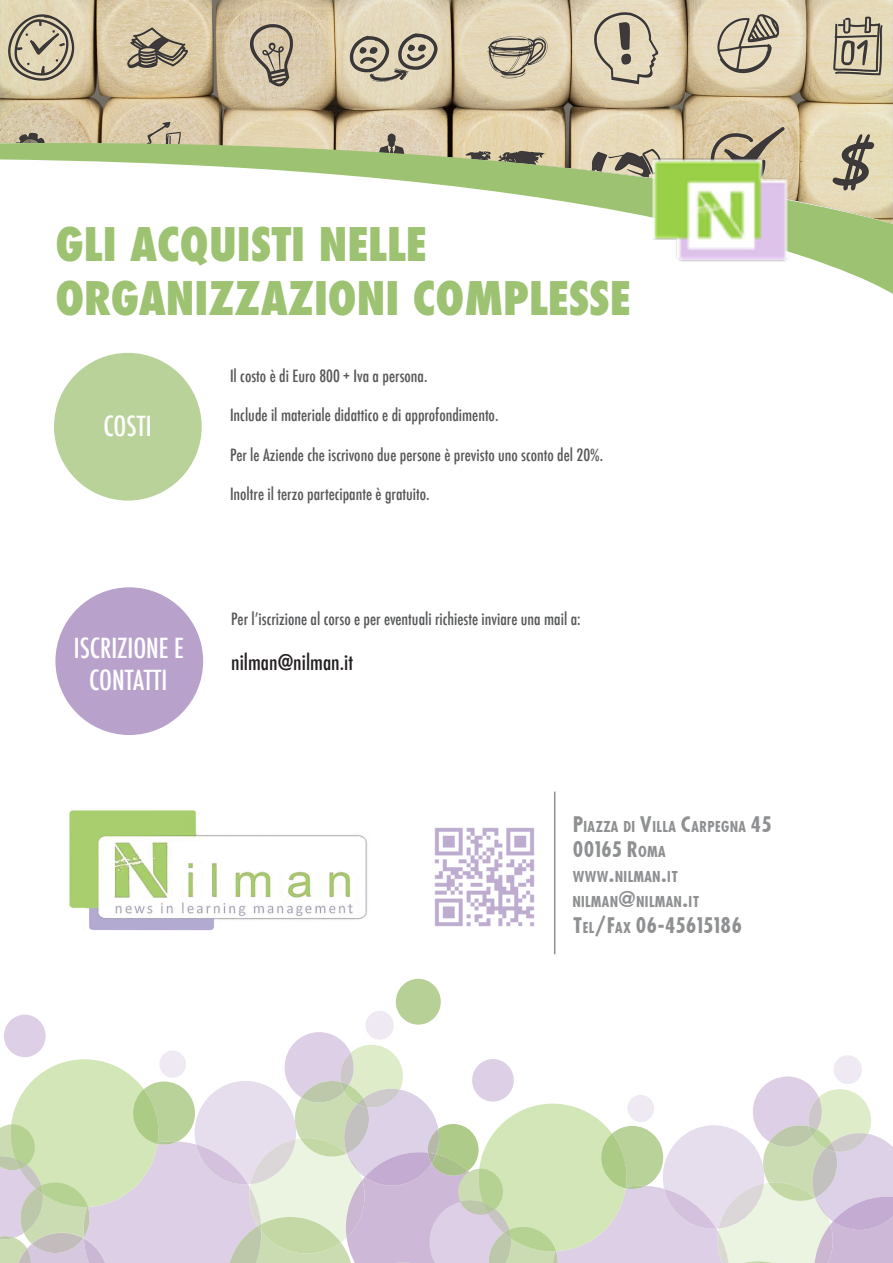
<style>
.page{position:relative;width:893px;height:1263px;background:#fff}
.page>*{position:absolute;margin:0;border:0;box-sizing:border-box;transform-origin:0 0}
.t1{font:800 condensed 45px "Futura";color:#9dc372}
.t2{font:500 condensed 27px "Futura";color:#fff}
.t3{font:700 21px "Futura Cond";color:#8e9092}
.t4{font:500 condensed 21px "Futura";color:#231f20}
.t5{font:500 condensed 16.5px "Futura";color:#57585a}
.t6{font:700 14.7px "Futura Cond";color:#8e9092}
.s1{font-size:21px}
.s2{font-size:14.7px}
</style>
<div class="page">
<img style="left:0;top:0;width:893px;height:137px">
<svg style="left:0;top:137px;width:893px;height:157px"></svg>
<img style="left:644px;top:146px;width:155px;height:131px">
<div style="left:365px;top:1011px;width:29px;height:29px;background:#efe9f3;border-radius:50%"></div>
<div style="left:4px;top:1015px;width:42px;height:42px;background:#ddcfe5;border-radius:50%"></div>
<div style="left:396px;top:979px;width:45px;height:46px;background:#b6d096;border-radius:50%"></div>
<svg style="left:0;top:1032px;width:893px;height:231px"></svg>
<div style="left:54px;top:353px;width:148px;height:148px;background:#b9d299;border-radius:50%"></div>
<div style="left:55px;top:587px;width:148px;height:148px;background:#b8a1ca;border-radius:50%"></div>
<hr style="left:554px;top:792px;width:1px;height:162px;background:#8e9092">
<img style="left:69px;top:810px;width:299px;height:121px">
<img style="left:434px;top:827px;width:101px;height:100px">
<p class="t1" style="left:55px;top:214px;width:373px">GLI ACQUISTI NELLE</p>
<p class="t1" style="left:55px;top:268px;width:577px">ORGANIZZAZIONI COMPLESSE</p>
<p class="t2" style="left:103px;top:409px;width:50px">COSTI</p>
<p class="t2" style="left:74px;top:630px;width:112px">ISCRIZIONE E</p>
<p class="t2" style="left:89px;top:663px;width:80px">CONTATTI</p>
<p class="t5" style="left:230px;top:365px;width:199px">Il costo è di Euro 800 + Iva a persona.</p>
<p class="t5" style="left:230px;top:404px;width:270px">Include il materiale didattico e di approfondimento.</p>
<p class="t5" style="left:230px;top:444px;width:375px">Per le Aziende che iscrivono due persone è previsto uno sconto del 20%.</p>
<p class="t5" style="left:230px;top:484px;width:201px">Inoltre il terzo partecipante è gratuito.</p>
<p class="t5" style="left:231px;top:608px;width:351px">Per l’iscrizione al corso e per eventuali richieste inviare una mail a:</p>
<p class="t4" style="left:231px;top:649px;width:123px">nilman@nilman.it</p>
<p class="t6" style="left:572px;top:817px;width:201px"><span class="s1">P</span>IAZZA DI <span class="s1">V</span>ILLA <span class="s1">C</span>ARPEGNA <span class="s1">45</span></p>
<p class="t3" style="left:572px;top:836px;width:95px">00165 R<span class="s2">OMA</span></p>
<p class="t6" style="left:572px;top:867px;width:107px">WWW<span class="s1">.</span>NILMAN<span class="s1">.</span>IT</p>
<p class="t6" style="left:572px;top:892px;width:129px">NILMAN<span class="s1">@</span>NILMAN<span class="s1">.</span>IT</p>
<p class="t3" style="left:572px;top:911px;width:171px">T<span class="s2">EL</span>/F<span class="s2">AX</span> 06-45615186</p>
</div>
